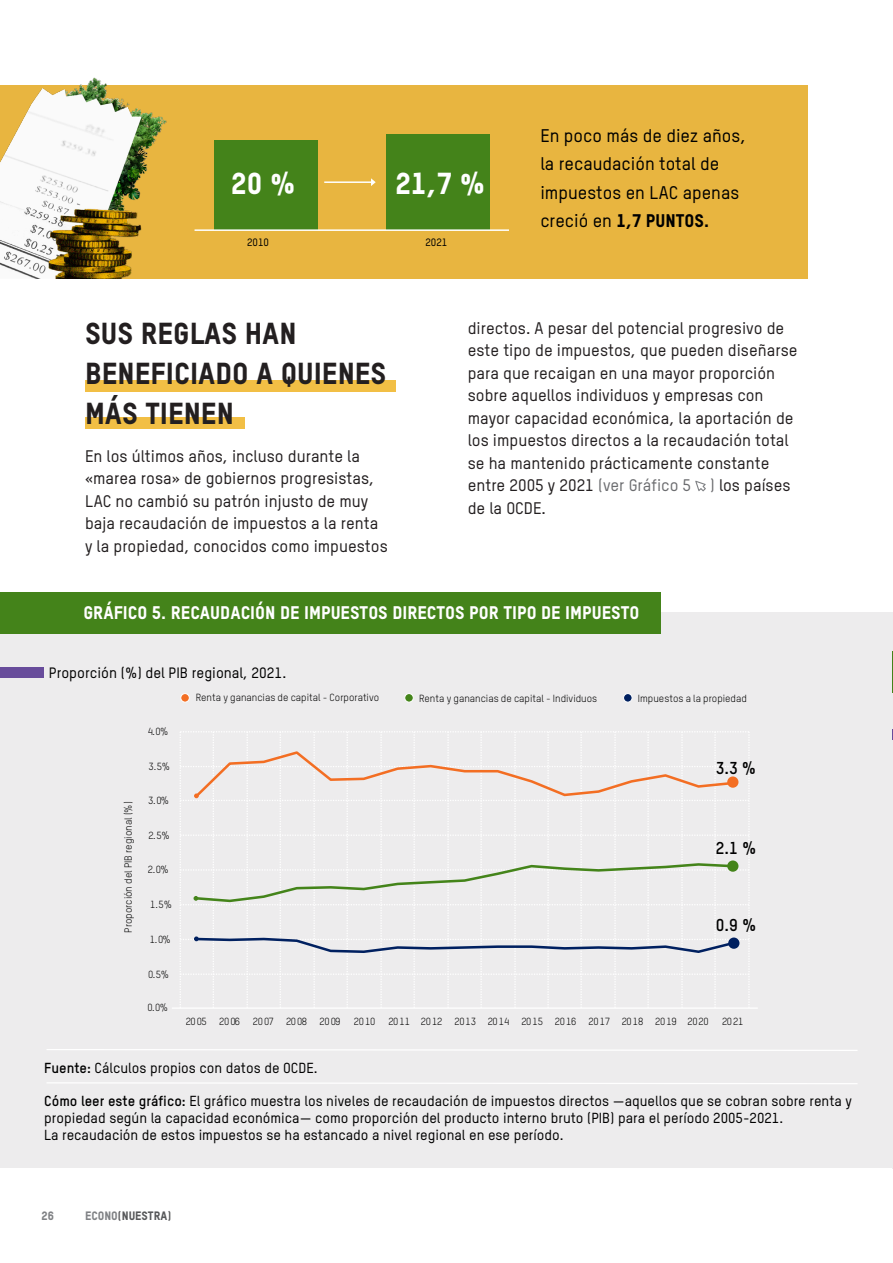
<style>
.page{position:relative;width:893px;height:1263px;background:#fff}
.page>*{position:absolute;margin:0;border:0;box-sizing:border-box;transform-origin:0 0}
.t1{font:29.85px/39.9px "Oxfam TSTARPRO Headline";color:#231f20}
.t2{font:29.85px "Oxfam TSTARPRO Headline";color:#fff}
.t3{font:500 18px/28.5px "Oxfam TSTARPRO";color:#000}
.t4{font:18px "Oxfam TSTARPRO Headline";color:#fff}
.t5{font:700 16.95px "Oxfam TSTARPRO";color:#000}
.t6{font:500 16.5px/22.5px "Oxfam TSTARPRO";color:#231f20}
.t7{font:500 14.7px "Oxfam TSTARPRO";color:#000}
.t8{font:500 14.25px/17.1px "Oxfam TSTARPRO";color:#000}
.t9{font:12px "Oxfam TSTARPRO Headline";color:#57585a}
.t10{font:12px "Oxfam TSTARPRO Headline";color:#808285}
.t11{font:500 10.5px "Oxfam TSTARPRO";color:#000}
.t12{font:10.2px "Oxfam TSTARPRO";color:#000}
.t13{font:10.2px "Oxfam TSTARPRO";letter-spacing:-.035em;color:#000}
.s1{font-family:"Oxfam TSTARPRO Headline";font-weight:400}
.s2{color:#6c6d70}
.s3{font-weight:700}
.s4{color:#808285}
</style>
<div class="page">
<div style="left:85px;top:380px;width:310px;height:12px;background:#f2bf45"></div>
<div style="left:85px;top:417px;width:159px;height:12px;background:#f2bf45"></div>
<div style="left:0;top:85px;width:808px;height:194px;background:#e8b540"></div>
<div style="left:214px;top:140px;width:103px;height:90px;background:#44831a"></div>
<div style="left:386px;top:134px;width:104px;height:96px;background:#44831a"></div>
<hr style="left:324px;top:181px;width:47px;height:2px;background:#fff">
<svg style="left:371px;top:178px;width:5px;height:8px"></svg>
<hr style="left:195px;top:229px;width:314px;height:2px;background:#fff">
<img style="left:0;top:77px;width:228px;height:202px">
<svg style="left:695px;top:481px;width:11px;height:10px"></svg>
<div style="left:0;top:612px;width:893px;height:556px;background:#edeced"></div>
<div style="left:0;top:667px;width:44px;height:11px;background:#684c9b"></div>
<svg style="left:47px;top:1082px;width:810px;height:2px"></svg>
<hr style="left:47px;top:1049px;width:811px;height:2px;background:#f8f7f8">
<hr style="left:172px;top:1007px;width:586px;height:2px;background:#fff">
<div style="left:181px;top:693px;width:8px;height:9px;background:#f36e23;border-radius:50%"></div>
<div style="left:180px;top:693px;width:10px;height:9px;border:1px solid #fff;border-radius:50%"></div>
<div style="left:405px;top:693px;width:8px;height:9px;background:#44841a;border-radius:50%"></div>
<div style="left:404px;top:693px;width:10px;height:9px;border:1px solid #fff;border-radius:50%"></div>
<div style="left:624px;top:693px;width:8px;height:9px;background:#002060;border-radius:50%"></div>
<div style="left:623px;top:693px;width:9px;height:9px;border:1px solid #fff;border-radius:50%"></div>
<svg style="left:180px;top:731px;width:570px;height:274px"></svg>
<div style="left:0;top:592px;width:660px;height:41px;background:#44831a"></div>
<hr style="left:892px;top:652px;width:1px;height:41px;background:#44831a">
<p class="t2" style="left:231px;top:165px;width:66px">20 %</p>
<p class="t2" style="left:395px;top:165px;width:92px">21,7 %</p>
<p class="t11" style="left:247px;top:236px;width:24px">2010</p>
<p class="t11" style="left:425px;top:236px;width:24px">2021</p>
<p class="t3" style="left:540px;top:121px;width:207px">En poco más de diez años, la recaudación total de impuestos en LAC apenas creció en <span class="s1">1,7 PUNTOS.</span></p>
<p class="t1" style="left:85px;top:313px;width:303px">SUS REGLAS HAN<br>BENEFICIADO A QUIENES<br>MÁS TIENEN</p>
<p class="t6" style="left:85px;top:444px;width:304px">En los últimos años, incluso durante la «marea rosa» de gobiernos progresistas, LAC no cambió su patrón injusto de muy baja recaudación de impuestos a la renta y la propiedad, conocidos como impuestos</p>
<p class="t6" style="left:468px;top:317px;width:331px">directos. A pesar del potencial progresivo de este tipo de impuestos, que pueden diseñarse para que recaigan en una mayor proporción sobre aquellos individuos y empresas con mayor capacidad económica, la aportación de los impuestos directos a la recaudación total se ha mantenido prácticamente constante entre 2005 y 2021 <span class="s2">(ver Gráfico 5 )</span> los países de la OCDE.</p>
<p class="t4" style="left:83px;top:602px;width:558px">GRÁFICO 5. RECAUDACIÓN DE IMPUESTOS DIRECTOS POR TIPO DE IMPUESTO</p>
<p class="t7" style="left:49px;top:664px;width:239px">Proporción (%) del PIB regional, 2021.</p>
<p class="t12" style="left:122px;top:933px;width:133px;rotate:-90deg">Proporción del PIB regional (%)</p>
<p class="t12" style="left:148px;top:725px;width:22px">4.0%</p>
<p class="t12" style="left:149px;top:760px;width:23px">3.5%</p>
<p class="t12" style="left:148px;top:794px;width:23px">3.0%</p>
<p class="t12" style="left:148px;top:829px;width:23px">2.5%</p>
<p class="t12" style="left:148px;top:864px;width:22px">2.0%</p>
<p class="t12" style="left:150px;top:898px;width:23px">1.5%</p>
<p class="t12" style="left:150px;top:933px;width:23px">1.0%</p>
<p class="t12" style="left:148px;top:968px;width:23px">0.5%</p>
<p class="t12" style="left:148px;top:1002px;width:22px">0.0%</p>
<p class="t12" style="left:196px;top:692px;width:185px">Renta y ganancias de capital - Corporativo</p>
<p class="t12" style="left:419px;top:692px;width:180px">Renta y ganancias de capital - Individuos</p>
<p class="t12" style="left:638px;top:692px;width:110px">Impuestos a la propiedad</p>
<p class="t5" style="left:716px;top:758px;width:42px">3.3 %</p>
<p class="t5" style="left:716px;top:837px;width:42px">2.1 %</p>
<p class="t5" style="left:716px;top:915px;width:42px">0.9 %</p>
<p class="t13" style="left:186px;top:1015px;width:156px">2005 2006 2007 2008 2009</p>
<p class="t12" style="left:354px;top:1015px;width:23px">2010</p>
<p class="t12" style="left:388px;top:1015px;width:322px">2011 2012 2013 2014 2015 2016 2017 2018 2019 2020</p>
<p class="t12" style="left:722px;top:1015px;width:23px">2021</p>
<p class="t8" style="left:44px;top:1059px;width:275px"><span class="s3">Fuente:</span> Cálculos propios con datos de OCDE.</p>
<p class="t8" style="left:44px;top:1092px;width:809px"><span class="s3">Cómo leer este gráfico:</span> El gráfico muestra los niveles de recaudación de impuestos directos —aquellos que se cobran sobre renta y propiedad según la capacidad económica— como proporción del producto interno bruto (PIB) para el período 2005-2021.<br>La recaudación de estos impuestos se ha estancado a nivel regional en ese período.</p>
<p class="t10" style="left:42px;top:1209px;width:14px">26</p>
<p class="t9" style="left:85px;top:1209px;width:88px"><span class="s4">ECONO</span>(NUESTRA)</p>
</div>
